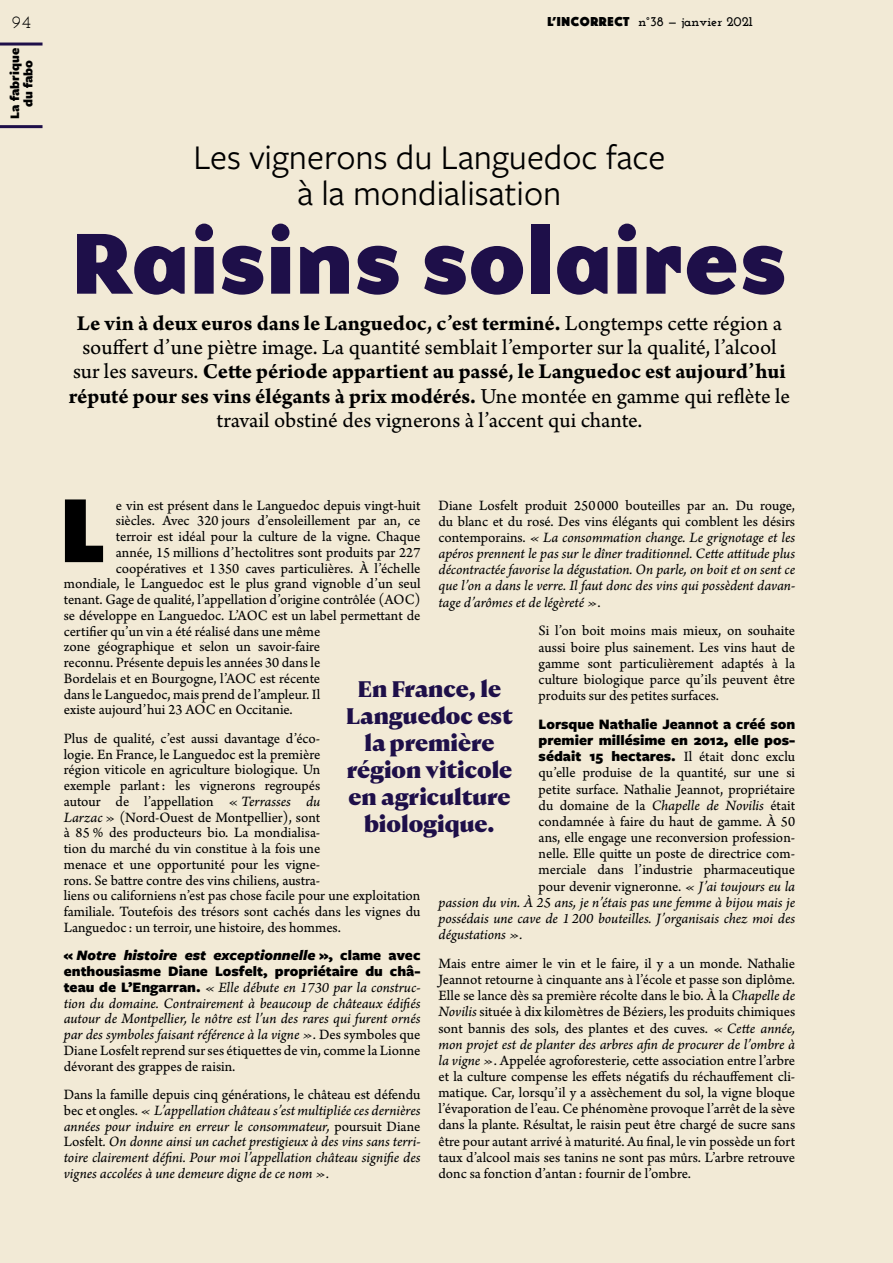
<style>
.page{position:relative;width:893px;height:1263px;background:#f2ead6}
.page>*{position:absolute;margin:0;border:0;box-sizing:border-box;transform-origin:0 0}
.t1{font:93.9px "Phosphate Solid";color:#000}
.t2{font:800 89.55px "Base 900 Sans OT";color:#1e0f49}
.t3{font:36px/36px "Freight Sans Pro";color:#000;text-align:center}
.t4{font:22.5px/24.3px "Arno Pro Bold Sm Text";color:#000}
.t5{font:22.5px "Arno Pro Sm Text";color:#000}
.t6{font:800 22.5px/27px "Nocturne Serif";color:#1e0f49;text-align:center}
.t7{font:18px "Josefin Slab";color:#000}
.t8{font:15px/16.2px "Arno Pro Sm Text";color:#000;text-align:justify}
.t9{font:15px/15.8px "Arno Pro Italic Sm Text";letter-spacing:-.005em;color:#000;text-align:justify}
.t10{font:900 15px/16.2px "Freight Sans Pro";color:#000}
.t11{font:700 13.5px "Josefin Slab";color:#010202}
.t12{font:900 13.5px/13.5px "Freight Sans Pro";color:#000;text-align:center}
.s1{font-family:"Phosphate Solid";font-weight:400}
.s2{font-family:"Arno Pro Sm Text"}
.s3{font-family:"Arno Pro Italic Sm Text"}
.s4{font-style:italic}
.s5{font-family:"Freight Sans Pro";font-weight:900}
.s6{font-family:"Arno Pro Sm Text";font-weight:400}
</style>
<div class="page">
<hr style="left:0;top:43px;width:43px;height:3px;background:#1e0f49">
<hr style="left:0;top:125px;width:43px;height:3px;background:#1e0f49">
<p class="t7" style="left:12px;top:15px;width:20px">94</p>
<p class="t11" style="left:547px;top:16px;width:207px"><span class="s1">L’INCORRECT</span> n°38 — janvier 2021</p>
<p class="t12" style="left:7px;top:119px;width:72px;rotate:-90deg">La fabrique du fabo</p>
<h3 class="t3" style="left:193px;top:138px;width:474px">Les vignerons du Languedoc face à la mondialisation</h3>
<h2 class="t2" style="left:72px;top:218px;width:716px">Raisins solaires</h2>
<h3 class="t4" style="left:77px;top:312px;width:707px">Le vin à deux euros dans le Languedoc, c’est terminé. <span class="s2">Longtemps cette région a</span></h3>
<h3 class="t5" style="left:82px;top:334px;width:696px">souffert d’une piètre image. La quantité semblait l’emporter sur la qualité, l’alcool</h3>
<h3 class="t4" style="left:69px;top:361px;width:723px"><span class="s2">sur les saveurs.</span> Cette période appartient au passé, le Languedoc est aujourd’hui réputé pour ses vins élégants à prix modérés. <span class="s2">Une montée en gamme qui reflète le</span></h3>
<h3 class="t5" style="left:217px;top:407px;width:427px">travail obstiné des vignerons à l’accent qui chante.</h3>
<h1 class="t1" style="left:62px;top:474px;width:43px">L</h1>
<p class="t8" style="left:116px;top:498px;width:306px">e vin est présent dans le Languedoc depuis vingt-huit</p>
<p class="t8" style="left:116px;top:513px;width:306px">siècles. Avec 320 jours d’ensoleillement par an, ce</p>
<p class="t8" style="left:116px;top:529px;width:306px">terroir est idéal pour la culture de la vigne. Chaque</p>
<p class="t8" style="left:116px;top:545px;width:306px">année, 15 millions d’hectolitres sont produits par 227</p>
<p class="t8" style="left:116px;top:561px;width:306px">coopératives et 1 350 caves particulières. À l’échelle</p>
<p class="t8" style="left:64px;top:576px;width:358px">mondiale, le Languedoc est le plus grand vignoble d’un seul</p>
<p class="t8" style="left:64px;top:592px;width:358px">tenant. Gage de qualité, l’appellation d’origine contrôlée (AOC)</p>
<p class="t8" style="left:64px;top:608px;width:358px">se développe en Languedoc. L’AOC est un label permettant de</p>
<p class="t8" style="left:64px;top:624px;width:258px">certifier qu’un vin a été réalisé dans une même</p>
<p class="t8" style="left:64px;top:639px;width:258px">zone géographique et selon un savoir-faire</p>
<p class="t8" style="left:64px;top:655px;width:258px">reconnu. Présente depuis les années 30 dans le</p>
<p class="t8" style="left:64px;top:671px;width:258px">Bordelais et en Bourgogne, l’AOC est récente</p>
<p class="t8" style="left:64px;top:687px;width:258px">dans le Languedoc, mais prend de l’ampleur. Il</p>
<p class="t8" style="left:64px;top:702px;width:231px">existe aujourd’hui 23 AOC en Occitanie.</p>
<p class="t8" style="left:64px;top:731px;width:358px;line-height:15.8px;text-align:left">Plus de qualité, c’est aussi davantage d’éco-<br>logie. En France, le Languedoc est la première<br>région viticole en agriculture biologique. Un<br>exemple parlant: les vignerons regroupés<br>autour de l’appellation « <span class="s3">Terrasses du<br>Larzac</span> » (Nord-Ouest de Montpellier), sont<br>à 85 % des producteurs bio. La mondialisa-<br>tion du marché du vin constitue à la fois une<br>menace et une opportunité pour les vigne-<br>rons. Se battre contre des vins chiliens, austra-<br>liens ou californiens n’est pas chose facile pour une exploitation familiale. Toutefois des trésors sont cachés dans les vignes du Languedoc : un terroir, une histoire, des hommes.</p>
<p class="t10" style="left:64px;top:947px;width:358px;line-height:15.8px">« <span class="s4">Notre histoire est exceptionnelle</span> », clame avec enthousiasme Diane Losfelt, propriétaire du châ-</p>
<p class="t9" style="left:64px;top:980px;width:358px"><span class="s5">teau de L’Engarran.</span> « Elle débute en 1730 par la construc&shy;tion du domaine. Contrairement à beaucoup de châteaux édifiés autour de Montpellier, le nôtre est l’un des rares qui furent ornés par des symboles faisant référence à la vigne »<span class="s2">. Des symboles que</span></p>
<p class="t8" style="left:64px;top:1043px;width:358px;line-height:15.8px">Diane Losfelt reprend sur ses étiquettes de vin, comme la Lionne dévorant des grappes de raisin.</p>
<p class="t8" style="left:64px;top:1087px;width:358px">Dans la famille depuis cinq générations, le château est défendu</p>
<p class="t9" style="left:64px;top:1103px;width:358px"><span class="s2">bec et ongles.</span> « L’appellation château s’est multipliée ces dernières années pour induire en erreur le consommateur, <span class="s2">poursuit Diane Losfelt</span>. On donne ainsi un cachet prestigieux à des vins sans terri&shy;toire clairement défini. Pour moi l’appellation château signifie des vignes accolées à une demeure digne de ce nom ».</p>
<p class="t8" style="left:438px;top:498px;width:358px">Diane Losfelt produit 250 000 bouteilles par an. Du rouge, du blanc et du rosé. Des vins élégants qui comblent les désirs</p>
<p class="t9" style="left:438px;top:530px;width:358px;line-height:16.2px"><span class="s2">contemporains.</span> « La consommation change. Le grignotage et les apéros prennent le pas sur le dîner traditionnel. Cette attitude plus décontractée favorise la dégustation. On parle, on boit et on sent ce que l’on a dans le verre. Il faut donc des vins qui possèdent davan&shy;tage d’arômes et de légèreté »<span class="s2">.</span></p>
<p class="t8" style="left:539px;top:623px;width:258px">Si l’on boit moins mais mieux, on souhaite aussi boire plus sainement. Les vins haut de gamme sont particulièrement adaptés à la culture biologique parce qu’ils peuvent être produits sur des petites surfaces.</p>
<p class="t10" style="left:539px;top:715px;width:258px;text-align:justify">Lorsque Nathalie Jeannot a créé son premier millésime en 2012, elle pos&shy;sédait 15 hectares. <span class="s6">Il était donc exclu</span></p>
<p class="t8" style="left:539px;top:765px;width:258px">qu’elle produise de la quantité, sur une si petite surface. Nathalie Jeannot, propriétaire du domaine de la <span class="s3">Chapelle de Novilis</span> était condamnée à faire du haut de gamme. À 50 ans, elle engage une reconversion profession&shy;nelle. Elle quitte un poste de directrice com&shy;merciale dans l’industrie pharmaceutique pour devenir vigneronne. <span class="s3">« J’ai toujours eu la</span></p>
<p class="t9" style="left:438px;top:895px;width:358px;line-height:16.2px">passion du vin. À 25 ans, je n’étais pas une femme à bijou mais je possédais une cave de 1 200 bouteilles. J’organisais chez moi des dégustations ».</p>
<p class="t8" style="left:438px;top:956px;width:358px">Mais entre aimer le vin et le faire, il y a un monde. Nathalie Jeannot retourne à cinquante ans à l’école et passe son diplôme.<br>Elle se lance dès sa première récolte dans le bio. À la <span class="s3">Chapelle de Novilis</span> située à dix kilomètres de Béziers, les produits chimiques sont bannis des sols, des plantes et des cuves. <span class="s3">« Cette année,</span></p>
<p class="t9" style="left:438px;top:1037px;width:358px">mon projet est de planter des arbres afin de procurer de l’ombre à</p>
<p class="t8" style="left:438px;top:1053px;width:358px"><span class="s3">la vigne »</span>. Appelée agroforesterie<span class="s3">,</span> cette association entre l’arbre et la culture compense les effets négatifs du réchauffement cli&shy;matique. Car, lorsqu’il y a assèchement du sol, la vigne bloque l’évaporation de l’eau. Ce phénomène provoque l’arrêt de la sève dans la plante. Résultat, le raisin peut être chargé de sucre sans être pour autant arrivé à maturité. Au final, le vin possède un fort taux d’alcool mais ses tanins ne sont pas mûrs. L’arbre retrouve donc sa fonction d’antan: fournir de l’ombre.</p>
<h3 class="t6" style="left:346px;top:676px;width:168px">En France, le<br>Languedoc est la première région viticole en agriculture biologique.</h3>
</div>
